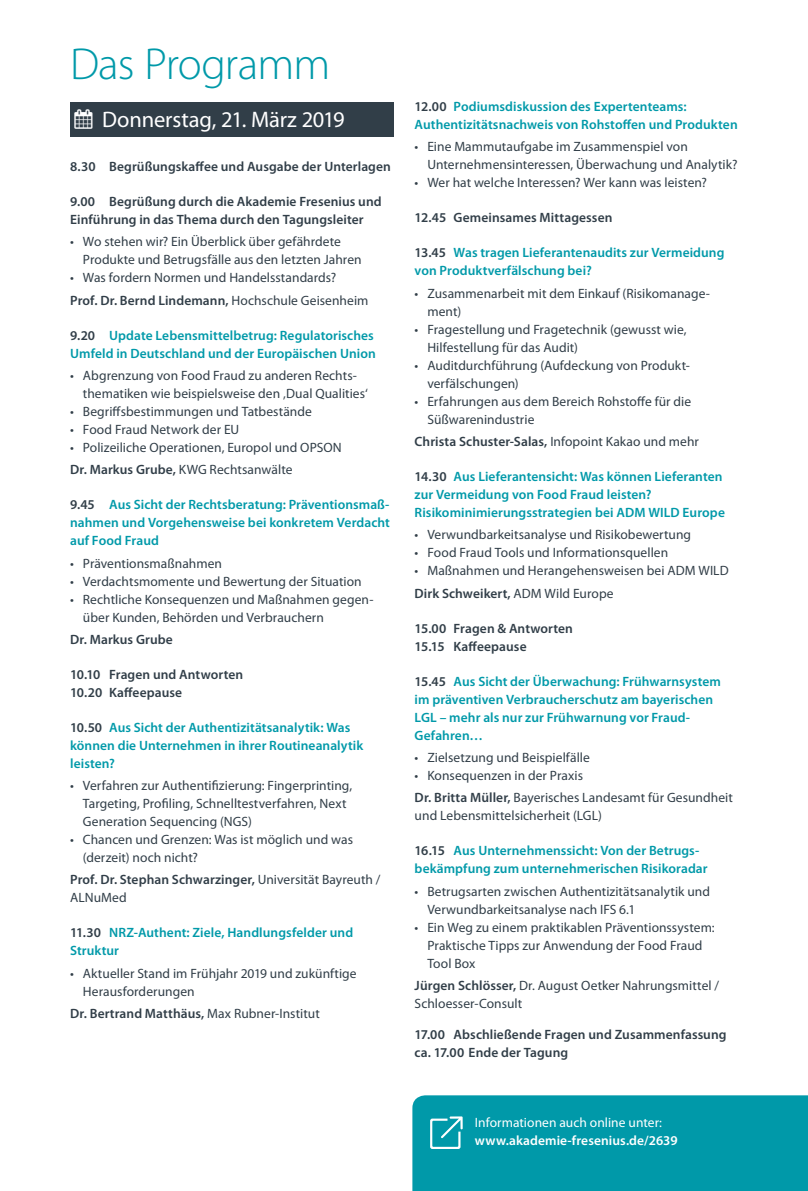
<style>
.page{position:relative;width:808px;height:1191px;background:#fff}
.page>*{position:absolute;margin:0;border:0;box-sizing:border-box;transform-origin:0 0}
.t1{font:300 45px "Myriad Pro";letter-spacing:-.02em;color:#0099a9}
.t2{font:22.5px "Myriad Pro";letter-spacing:-.005em;color:#fff}
.t3{font:13.5px/18px "Myriad Pro";letter-spacing:.005em;color:#313e48}
.t4{font:600 13.5px/18px "Myriad Pro";letter-spacing:.005em;color:#0099a9}
.t5{font:600 13.5px/18px "Myriad Pro";letter-spacing:.005em;color:#313e48}
.t6{font:600 13.5px/18px "Myriad Pro";letter-spacing:.005em;color:#fff}
.s1{font-weight:400}
.s2{color:#313e48}
.s3{font-weight:600}
</style>
<div class="page">
<div style="left:70px;top:102px;width:323px;height:34px;background:#313e48"></div>
<div style="left:412px;top:1095px;width:396px;height:96px;background:#0099a9"></div>
<p class="t1" style="left:70px;top:39px;width:262px">Das Programm</p>
<p class="t2" style="left:74px;top:106px;width:272px">▲ Donnerstag, 21. März 2019</p>
<p class="t5" style="left:70px;top:157px;width:322px">8.30 Begrüßungskaffee und Ausgabe der Unterlagen</p>
<p class="t5" style="left:70px;top:192px;width:313px">9.00 Begrüßung durch die Akademie Fresenius und<br>Einführung in das Thema durch den Tagungsleiter</p>
<p class="t3" style="left:83px;top:233px;width:280px;text-indent:-13px">• Wo stehen wir? Ein Überblick über gefährdete<br>Produkte und Betrugsfälle aus den letzten Jahren</p>
<p class="t3" style="left:70px;top:269px;width:268px">• Was fordern Normen und Handelsstandards?</p>
<p class="t5" style="left:70px;top:291px;width:300px">Prof. Dr. Bernd Lindemann, <span class="s1">Hochschule Geisenheim</span></p>
<p class="t4" style="left:70px;top:326px;width:307px"><span class="s2">9.20</span> Update Lebensmittelbetrug: Regulatorisches<br>Umfeld in Deutschland und der Europäischen Union</p>
<p class="t3" style="left:83px;top:366px;width:286px;text-indent:-13px">• Abgrenzung von Food Fraud zu anderen Rechts&shy;thematiken wie beispielsweise den ‚Dual Qualities‘</p>
<p class="t3" style="left:70px;top:402px;width:243px">• Begriffsbestimmungen und Tatbestände</p>
<p class="t3" style="left:70px;top:420px;width:171px">• Food Fraud Network der EU</p>
<p class="t3" style="left:70px;top:438px;width:273px">• Polizeiliche Operationen, Europol und OPSON</p>
<p class="t3" style="left:70px;top:460px;width:224px"><span class="s3">Dr. Markus Grube,</span> KWG Rechtsanwälte</p>
<p class="t4" style="left:70px;top:495px;width:321px;text-align:justify"><span class="s2">9.45</span> Aus Sicht der Rechtsberatung: Präventionsmaß&shy;nahmen und Vorgehensweise bei konkretem Verdacht auf Food Fraud</p>
<p class="t3" style="left:70px;top:554px;width:153px">• Präventionsmaßnahmen</p>
<p class="t3" style="left:70px;top:572px;width:293px">• Verdachtsmomente und Bewertung der Situation</p>
<p class="t3" style="left:83px;top:590px;width:292px;text-indent:-13px">• Rechtliche Konsequenzen und Maßnahmen gegen&shy;über Kunden, Behörden und Verbrauchern</p>
<p class="t5" style="left:70px;top:630px;width:104px">Dr. Markus Grube</p>
<p class="t5" style="left:70px;top:665px;width:175px">10.10 Fragen und Antworten</p>
<p class="t5" style="left:70px;top:683px;width:114px">10.20 Kaffeepause</p>
<p class="t4" style="left:70px;top:718px;width:295px"><span class="s2">10.50</span> Aus Sicht der Authentizitätsanalytik: Was können die Unternehmen in ihrer Routineanalytik leisten?</p>
<p class="t3" style="left:83px;top:776px;width:271px;text-indent:-13px">• Verfahren zur Authentifizierung: Fingerprinting,<br>Targeting, Profiling, Schnelltestverfahren, Next<br>Generation Sequencing (NGS)</p>
<p class="t3" style="left:83px;top:830px;width:272px;text-indent:-13px">• Chancen und Grenzen: Was ist möglich und was (derzeit) noch nicht?</p>
<p class="t5" style="left:70px;top:870px;width:312px">Prof. Dr. Stephan Schwarzinger, <span class="s1">Universität Bayreuth /<br>ALNuMed</span></p>
<p class="t4" style="left:70px;top:923px;width:284px"><span class="s2">11.30</span> NRZ-Authent: Ziele, Handlungsfelder und<br>Struktur</p>
<p class="t3" style="left:83px;top:964px;width:275px;text-indent:-13px">• Aktueller Stand im Frühjahr 2019 und zukünftige<br>Herausforderungen</p>
<p class="t5" style="left:70px;top:1004px;width:251px">Dr. Bertrand Matthäus, <span class="s1">Max Rubner-Institut</span></p>
<p class="t4" style="left:415px;top:97px;width:325px"><span class="s2">12.00</span> Podiumsdiskussion des Expertenteams:<br>Authentizitätsnachweis von Rohstoffen und Produkten</p>
<p class="t3" style="left:427px;top:138px;width:312px;text-indent:-13px">• Eine Mammutaufgabe im Zusammenspiel von<br>Unternehmensinteressen, Überwachung und Analytik?</p>
<p class="t3" style="left:415px;top:174px;width:294px">• Wer hat welche Interessen? Wer kann was leisten?</p>
<p class="t5" style="left:415px;top:208px;width:199px">12.45 Gemeinsames Mittagessen</p>
<p class="t4" style="left:415px;top:244px;width:311px"><span class="s2">13.45</span> Was tragen Lieferantenaudits zur Vermeidung von Produktverfälschung bei?</p>
<p class="t3" style="left:427px;top:284px;width:284px;text-indent:-13px">• Zusammenarbeit mit dem Einkauf (Risikomanage&shy;ment)</p>
<p class="t3" style="left:427px;top:320px;width:261px;text-indent:-13px">• Fragestellung und Fragetechnik (gewusst wie,<br>Hilfestellung für das Audit)</p>
<p class="t3" style="left:427px;top:356px;width:264px;text-indent:-13px">• Auditdurchführung (Aufdeckung von Produkt&shy;verfälschungen)</p>
<p class="t3" style="left:427px;top:392px;width:265px;text-indent:-13px">• Erfahrungen aus dem Bereich Rohstoffe für die<br>Süßwarenindustrie</p>
<p class="t5" style="left:415px;top:432px;width:286px">Christa Schuster-Salas, <span class="s1">Infopoint Kakao und mehr</span></p>
<p class="t4" style="left:415px;top:467px;width:312px"><span class="s2">14.30</span> Aus Lieferantensicht: Was können Lieferanten zur Vermeidung von Food Fraud leisten?<br>Risikominimierungsstrategien bei ADM WILD Europe</p>
<p class="t3" style="left:415px;top:525px;width:278px">• Verwundbarkeitsanalyse und Risikobewertung</p>
<p class="t3" style="left:415px;top:543px;width:255px">• Food Fraud Tools und Informationsquellen</p>
<p class="t3" style="left:415px;top:561px;width:316px">• Maßnahmen und Herangehensweisen bei ADM WILD</p>
<p class="t5" style="left:415px;top:584px;width:200px">Dirk Schweikert, <span class="s1">ADM Wild Europe</span></p>
<p class="t5" style="left:415px;top:619px;width:160px">15.00 Fragen &amp; Antworten</p>
<p class="t5" style="left:415px;top:637px;width:114px">15.15 Kaffeepause</p>
<p class="t4" style="left:415px;top:672px;width:308px"><span class="s2">15.45</span> Aus Sicht der Überwachung: Frühwarnsystem im präventiven Verbraucherschutz am bayerischen LGL – mehr als nur zur Frühwarnung vor Fraud-Gefahren…</p>
<p class="t3" style="left:415px;top:748px;width:177px">• Zielsetzung und Beispielfälle</p>
<p class="t3" style="left:415px;top:766px;width:170px">• Konsequenzen in der Praxis</p>
<p class="t3" style="left:415px;top:788px;width:320px"><span class="s3">Dr. Britta Müller,</span> Bayerisches Landesamt für Gesundheit und Lebensmittelsicherheit (LGL)</p>
<p class="t4" style="left:415px;top:841px;width:295px"><span class="s2">16.15</span> Aus Unternehmenssicht: Von der Betrugs&shy;bekämpfung zum unternehmerischen Risikoradar</p>
<p class="t3" style="left:427px;top:881px;width:284px;text-indent:-13px">• Betrugsarten zwischen Authentizitätsanalytik und<br>Verwundbarkeitsanalyse nach IFS 6.1</p>
<p class="t3" style="left:427px;top:917px;width:289px;text-indent:-13px">• Ein Weg zu einem praktikablen Präventionssystem:<br>Praktische Tipps zur Anwendung der Food Fraud<br>Tool Box</p>
<p class="t3" style="left:415px;top:976px;width:306px"><span class="s3">Jürgen Schlösser,</span> Dr. August Oetker Nahrungsmittel /<br>Schloesser-Consult</p>
<p class="t5" style="left:415px;top:1024px;width:313px">17.00 Abschließende Fragen und Zusammenfassung ca. 17.00 Ende der Tagung</p>
<p class="t6" style="left:475px;top:1113px;width:204px"><span class="s1">Informationen auch online unter: </span>www.akademie-fresenius.de/2639</p>
</div>
